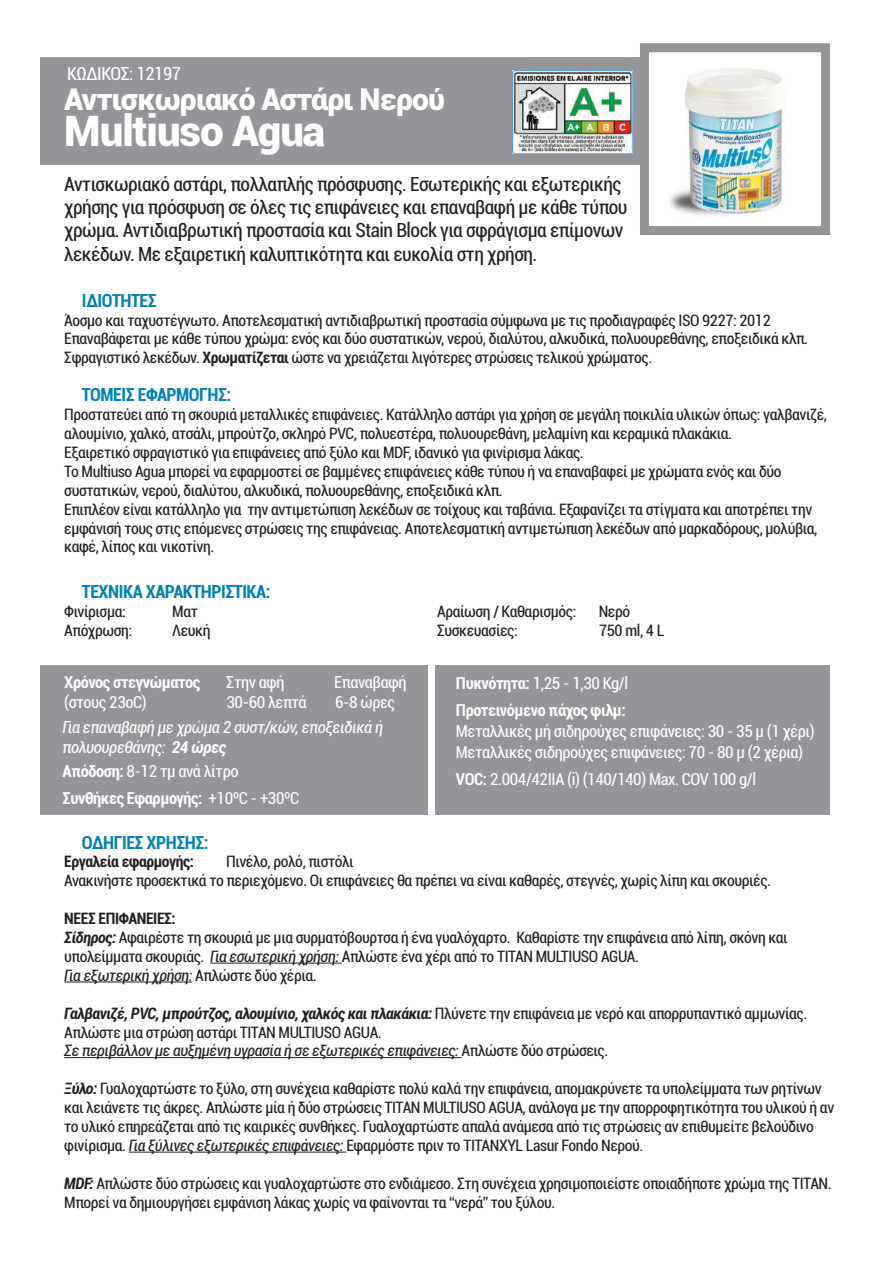
<style>
.page{position:relative;width:893px;height:1263px;background:#fff}
.page>*{position:absolute;margin:0;border:0;box-sizing:border-box;transform-origin:0 0}
.t1{font:900 42px "Roboto";letter-spacing:-.025em;color:#fff}
.t2{font:900 30px "Roboto";letter-spacing:-.025em;color:#fff}
.t3{font:condensed 19.5px/23.4px "Roboto";letter-spacing:-.025em;color:#231f20}
.t4{font:700 condensed 18px "Roboto";letter-spacing:-.025em;color:#0081bb}
.t5{font:condensed 18px "Roboto";letter-spacing:-.025em;color:#fff}
.t6{font:condensed 16.5px/21px "Roboto";letter-spacing:-.025em;color:#fff}
.t7{font:700 condensed 16.5px/27px "Roboto";letter-spacing:-.025em;color:#fff}
.t8{font:italic condensed 16.5px/19.8px "Roboto";letter-spacing:-.025em;color:#fff}
.t9{font:condensed 15.75px/18.9px "Roboto";letter-spacing:-.025em;color:#231f20}
.t10{font:700 condensed 15.75px "Roboto";letter-spacing:-.025em;color:#231f20}
.s1{font-weight:700}
.s2{font-weight:400}
.s3{font-weight:700;font-style:italic}
.s4{font-style:italic}
</style>
<div class="page">
<hr style="left:210px;top:963px;width:129px;height:1px;background:#231f20">
<hr style="left:64px;top:981px;width:128px;height:1px;background:#231f20">
<hr style="left:64px;top:1057px;width:398px;height:1px;background:#231f20">
<hr style="left:129px;top:1152px;width:217px;height:1px;background:#231f20">
<div style="left:40px;top:57px;width:604px;height:108px;background:#939598"></div>
<div style="left:40px;top:665px;width:387px;height:150px;background:#939598"></div>
<div style="left:436px;top:665px;width:394px;height:150px;background:#939598"></div>
<img style="left:670px;top:68px;width:113px;height:148px">
<div style="left:640px;top:43px;width:190px;height:192px;border:9px solid #939597"></div>
<img style="left:513px;top:71px;width:120px;height:83px">
<p class="t5" style="left:67px;top:61px;width:116px">ΚΩ∆ΙΚΟΣ: 12197</p>
<h2 class="t2" style="left:64px;top:78px;width:382px">Αντισκωριακό Αστάρι Νερού</h2>
<h1 class="t1" style="left:64px;top:102px;width:262px">Μultiuso Αgua</h1>
<p class="t3" style="left:64px;top:171px;width:565px">Αντισκωριακό αστάρι, πολλαπλής πρόσφυσης. Εσωτερικής και εξωτερικής χρήσης για πρόσφυση σε όλες τις επιφάνειες και επαναβαφή με κάθε τύπου χρώμα. Αντιδιαβρωτική προστασία και Stain Block για σφράγισμα επίμονων λεκέδων. Με εξαιρετική καλυπτικότητα και ευκολία στη χρήση.</p>
<p class="t4" style="left:82px;top:288px;width:76px">Ι∆ΙΟΤΗΤΕΣ</p>
<p class="t9" style="left:64px;top:310px;width:745px">Άοσμο και ταχυστέγνωτο. Αποτελεσματική αντιδιαβρωτική προστασία σύμφωνα με τις προδιαγραφές ISO 9227: 2012<br>Επαναβάφεται με κάθε τύπου χρώμα: ενός και δύο συστατικών, νερού, διαλύτου, αλκυδικά, πολυουρεθάνης, εποξειδικά κλπ.<br>Σφραγιστικό λεκέδων. <span class="s1">Χρωματίζεται</span> ώστε να χρειάζεται λιγότερες στρώσεις τελικού χρώματος.</p>
<p class="t4" style="left:82px;top:382px;width:151px">ΤΟΜΕΙΣ ΕΦΑΡΜΟΓΗΣ:</p>
<p class="t9" style="left:64px;top:404px;width:764px">Προστατεύει από τη σκουριά μεταλλικές επιφάνειες. Κατάλληλο αστάρι για χρήση σε μεγάλη ποικιλία υλικών όπως: γαλβανιζέ, αλουμίνιο, χαλκό, ατσάλι, μπρούτζο, σκληρό PVC, πολυεστέρα, πολυουρεθάνη, μελαμίνη και κεραμικά πλακάκια.<br>Εξαιρετικό σφραγιστικό για επιφάνειες από ξύλο και MDF, ιδανικό για φινίρισμα λάκας.<br>Το Multiuso Agua μπορεί να εφαρμοστεί σε βαμμένες επιφάνειες κάθε τύπου ή να επαναβαφεί με χρώματα ενός και δύο συστατικών, νερού, διαλύτου, αλκυδικά, πολυουρεθάνης, εποξειδικά κλπ.<br>Επιπλέον είναι κατάλληλο για την αντιμετώπιση λεκέδων σε τοίχους και ταβάνια. Εξαφανίζει τα στίγματα και αποτρέπει την εμφάνισή τους στις επόμενες στρώσεις της επιφάνειας. Αποτελεσματική αντιμετώπιση λεκέδων από μαρκαδόρους, μολύβια, καφέ, λίπος και νικοτίνη.</p>
<p class="t4" style="left:82px;top:579px;width:190px">ΤΕΧΝΙΚΑ ΧΑΡΑΚΤΗΡΙΣΤΙΚΑ:</p>
<p class="t9" style="left:64px;top:601px;width:63px">Φινίρισμα:</p>
<p class="t9" style="left:172px;top:601px;width:27px">Ματ</p>
<p class="t9" style="left:64px;top:620px;width:69px">Απόχρωση:</p>
<p class="t9" style="left:172px;top:620px;width:40px">Λευκή</p>
<p class="t9" style="left:437px;top:601px;width:141px">Αραίωση / Καθαρισμός:</p>
<p class="t9" style="left:599px;top:601px;width:33px">Νερό</p>
<p class="t9" style="left:437px;top:620px;width:82px">Συσκευασίες:</p>
<p class="t9" style="left:599px;top:620px;width:67px">750 ml, 4 L</p>
<p class="t7" style="left:64px;top:668px;width:137px">Χρόνος στεγνώματος</p>
<p class="t6" style="left:226px;top:671px;width:60px">Στην αφή</p>
<p class="t6" style="left:334px;top:671px;width:74px">Επαναβαφή</p>
<p class="t6" style="left:64px;top:691px;width:84px">(στους 23οC)</p>
<p class="t6" style="left:227px;top:691px;width:82px">30-60 λεπτά</p>
<p class="t6" style="left:335px;top:691px;width:61px">6-8 ώρες</p>
<p class="t8" style="left:63px;top:716px;width:322px">Για επαναβαφή με χρώμα 2 συστ/κών, εποξειδικά ή πολυουρεθάνης: <span class="s1">24 ώρες</span></p>
<p class="t7" style="left:63px;top:757px;width:238px">Απόδοση: <span class="s2">8-12 τμ ανά λίτρο<br></span>Συνθήκες Εφαρμογής: <span class="s2">+10ºC - +30ºC</span></p>
<p class="t7" style="left:456px;top:669px;width:174px">Πυκνότητα: <span class="s2">1,25 - 1,30 Kg/l<br></span>Προτεινόμενο πάχος φιλμ:</p>
<p class="t6" style="left:456px;top:720px;width:360px">Μεταλλικές μή σιδηρούχες επιφάνειες: 30 - 35 µ (1 χέρι)<br>Μεταλλικές σιδηρούχες επιφάνειες: 70 - 80 µ (2 χέρια)</p>
<p class="t6" style="left:456px;top:768px;width:302px"><span class="s1">VOC:</span> 2.004/42IIA (i) (140/140) Max. COV 100 g/l</p>
<p class="t4" style="left:82px;top:829px;width:128px">Ο∆ΗΓΙΕΣ ΧΡΗΣΗΣ:</p>
<p class="t10" style="left:64px;top:851px;width:131px">Εργαλεία εφαρμογής:</p>
<p class="t9" style="left:64px;top:852px;width:708px;text-indent:162px">Πινέλο, ρολό, πιστόλι<br>Ανακινήστε προσεκτικά το περιεχόμενο. Οι επιφάνειες θα πρέπει να είναι καθαρές, στεγνές, χωρίς λίπη και σκουριές.</p>
<p class="t9" style="left:64px;top:908px;width:725px"><span class="s1">ΝΕΕΣ ΕΠΙΦΑΝΕΙΕΣ:<br></span><span class="s3">Σίδηρος:</span> Αφαιρέστε τη σκουριά με μια συρματόβουρτσα ή ένα γυαλόχαρτο. Καθαρίστε την επιφάνεια από λίπη, σκόνη και υπολείμματα σκουριάς. <span class="s4">Για εσωτερική χρήση:</span> Απλώστε ένα χέρι από το TITAN MULTIUSO AGUA.<br><span class="s4">Για εξωτερική χρήση:</span> Απλώστε δύο χέρια.</p>
<p class="t9" style="left:64px;top:1003px;width:744px"><span class="s3">Γαλβανιζέ, PVC, μπρούτζος, αλουμίνιο, χαλκός και πλακάκια:</span> Πλύνετε την επιφάνεια με νερό και απορρυπαντικό αμμωνίας.<br>Απλώστε μια στρώση αστάρι TITAN MULTIUSO AGUA.<br><span class="s4">Σε περιβάλλον με αυξημένη υγρασία ή σε εξωτερικές επιφάνειες:</span> Απλώστε δύο στρώσεις.</p>
<p class="t9" style="left:64px;top:1079px;width:771px"><span class="s3">Ξύλο:</span> Γυαλοχαρτώστε το ξύλο, στη συνέχεια καθαρίστε πολύ καλά την επιφάνεια, απομακρύνετε τα υπολείμματα των ρητίνων και λειάνετε τις άκρες. Απλώστε μία ή δύο στρώσεις TITAN MULTIUSO AGUA, ανάλογα με την απορροφητικότητα του υλικού ή αν το υλικό επηρεάζεται από τις καιρικές συνθήκες. Γυαλοχαρτώστε απαλά ανάμεσα από τις στρώσεις αν επιθυμείτε βελούδινο φινίρισμα. <span class="s4">Για ξύλινες εξωτερικές επιφάνειες:</span> Εφαρμόστε πριν το TITANXYL Lasur Fondo Νερού.</p>
<p class="t9" style="left:64px;top:1173px;width:769px"><span class="s3">MDF:</span> Απλώστε δύο στρώσεις και γυαλοχαρτώστε στο ενδιάμεσο. Στη συνέχεια χρησιμοποιείστε οποιαδήποτε χρώμα της ΤΙΤΑΝ.<br>Μπορεί να δημιουργήσει εμφάνιση λάκας χωρίς να φαίνονται τα “νερά” του ξύλου.</p>
</div>
